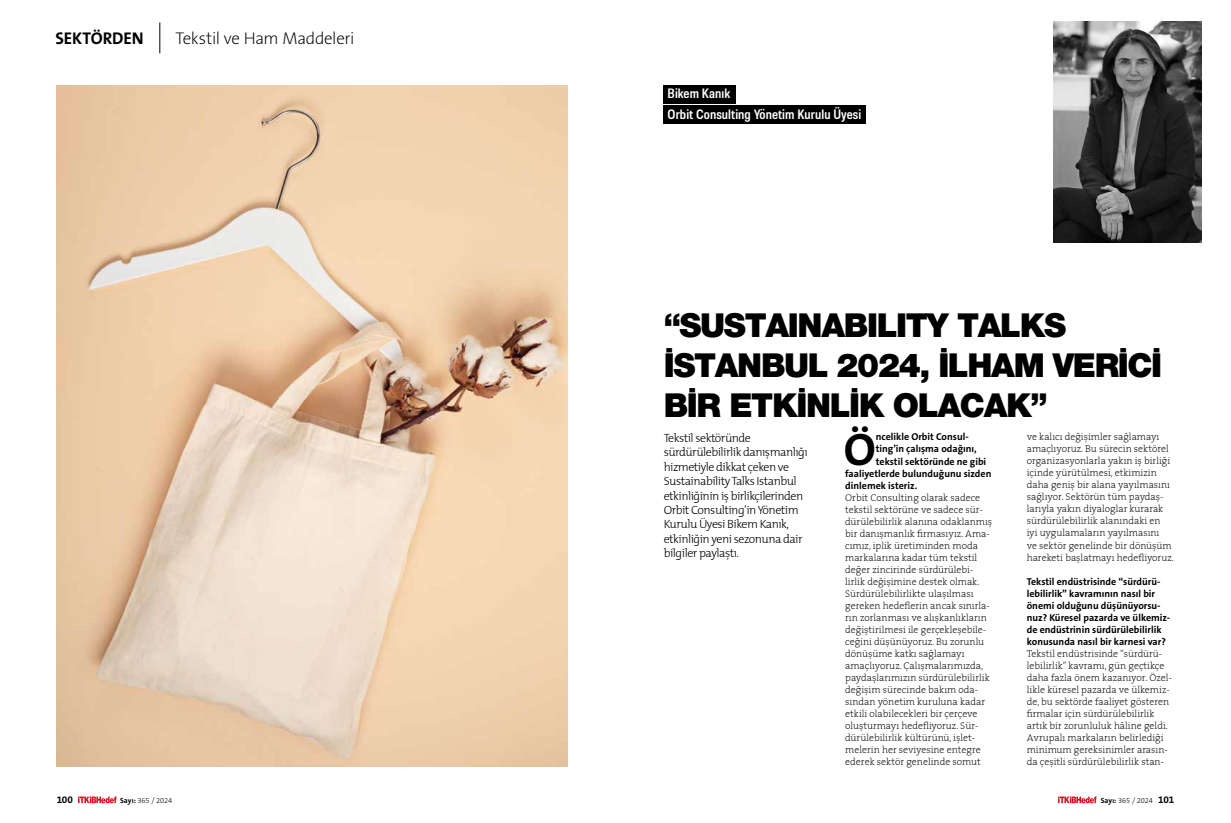
<style>
.page{position:relative;width:1231px;height:823px;background:#fff}
.page>*{position:absolute;margin:0;border:0;box-sizing:border-box;transform-origin:0 0}
.t1{font:700 45.6px "The Sans B W7";color:#000}
.t2{font:900 33px/40px "Helvetica Neue";letter-spacing:-.04em;color:#000}
.t3{font:200 17px "The Sans B W2";letter-spacing:-.02em;color:#000}
.t4{font:700 17px "The Sans B W7";letter-spacing:-.005em;color:#000}
.t5{font:600 semi-condensed 13.5px/21.2px "Molde";letter-spacing:.005em;color:#fff}
.t6{font:300 12px/14.4px "The Mix";letter-spacing:-.04em;color:#000}
.t7{font:10px/12px "The Serif";color:#000}
.t8{font:700 10px/12px "The Sans B W7";color:#000}
.t9{font:300 7.5px "The Sans B W3";letter-spacing:-.015em;color:#000}
.s1{font-family:"The Sans B W7";font-weight:700}
.s2{font-family:"The Sans B W7";font-weight:700;font-size:10px}
</style>
<div class="page">
<svg style="left:78px;top:796px;width:38px;height:6px"></svg>
<svg style="left:1058px;top:796px;width:38px;height:6px"></svg>
<img style="left:1053px;top:22px;width:147px;height:220px">
<img style="left:57px;top:85px;width:510px;height:680px">
<div style="left:663px;top:85px;width:72px;height:18px;background:#000"></div>
<div style="left:663px;top:105px;width:203px;height:19px;background:#000"></div>
<hr style="left:160px;top:22px;width:1px;height:31px;background:#000">
<h3 class="t4" style="left:56px;top:27px;width:90px">SEKTÖRDEN</h3>
<h3 class="t3" style="left:175px;top:27px;width:180px">Tekstil ve Ham Maddeleri</h3>
<h3 class="t5" style="left:667px;top:82px;width:195px">Bikem Kanık<br>Orbit Consulting Yönetim Kurulu Üyesi</h3>
<h2 class="t2" style="left:663px;top:305px;width:496px">“SUSTAINABILITY TALKS<br>İSTANBUL 2024, ILHAM VERICI<br>BIR ETKINLIK OLACAK”</h2>
<p class="t6" style="left:663px;top:430px;width:145px">Tekstil sektöründe sürdürülebilirlik danışmanlığı hizmetiyle dikkat çeken ve<br>Sustainability Talks Istanbul etkinliğinin iş birlikçilerinden<br>Orbit Consulting’in Yönetim<br>Kurulu Üyesi Bikem Kanık, etkinliğin yeni sezonuna dair bilgiler paylaştı.</p>
<h1 class="t1" style="left:843px;top:419px;width:34px">Ö</h1>
<p class="t8" style="left:875px;top:431px;width:94px">ncelikle Orbit Consul-</p>
<p class="t7" style="left:1026px;top:430px;width:148px">ve kalıcı değişimler sağlamayı amaçlıyoruz. Bu sürecin sektörel organizasyonlarla yakın iş birliği içinde yürütülmesi, etkimizin daha geniş bir alana yayılmasını sağlıyor. Sektörün tüm paydaş&shy;larıyla yakın diyaloglar kurarak sürdürülebilirlik alanındaki en iyi uygulamaların yayılmasını<br>ve sektör genelinde bir dönüşüm hareketi başlatmayı hedefliyoruz.</p>
<p class="t8" style="left:1026px;top:575px;width:145px">Tekstil endüstrisinde “sürdürü&shy;lebilirlik” kavramının nasıl bir önemi olduğunu düşünüyorsu&shy;nuz? Küresel pazarda ve ülkemiz&shy;de endüstrinin sürdürülebilirlik konusunda nasıl bir karnesi var?</p>
<p class="t7" style="left:1026px;top:646px;width:147px">Tekstil endüstrisinde “sürdürü&shy;lebilirlik” kavramı, gün geçtikçe daha fazla önem kazanıyor. Özel&shy;likle küresel pazarda ve ülkemiz&shy;de, bu sektörde faaliyet gösteren firmalar için sürdürülebilirlik artık bir zorunluluk hâline geldi.<br>Avrupalı markaların belirlediği minimum gereksinimler arasın&shy;da çeşitli sürdürülebilirlik stan-</p>
<p class="t8" style="left:875px;top:443px;width:102px">ting’in çalışma odağını,</p>
<p class="t8" style="left:875px;top:455px;width:112px">tekstil sektöründe ne gibi</p>
<p class="t8" style="left:845px;top:467px;width:148px">faaliyetlerde bulunduğunu sizden</p>
<p class="t8" style="left:845px;top:479px;width:73px">dinlemek isteriz.</p>
<p class="t7" style="left:845px;top:490px;width:148px">Orbit Consulting olarak sadece tekstil sektörüne ve sadece sür&shy;dürülebilirlik alanına odaklanmış bir danışmanlık firmasıyız. Ama&shy;cımız, iplik üretiminden moda markalarına kadar tüm tekstil değer zincirinde sürdürülebi&shy;lirlik değişimine destek olmak.<br>Sürdürülebilirlikte ulaşılması gereken hedeflerin ancak sınırla&shy;rın zorlanması ve alışkanlıkların değiştirilmesi ile gerçekleşebile&shy;ceğini düşünüyoruz. Bu zorunlu dönüşüme katkı sağlamayı amaçlıyoruz. Çalışmalarımızda, paydaşlarımızın sürdürülebilirlik değişim sürecinde bakım oda&shy;sından yönetim kuruluna kadar etkili olabilecekleri bir çerçeve oluşturmayı hedefliyoruz. Sür&shy;dürülebilirlik kültürünü, işlet&shy;melerin her seviyesine entegre ederek sektör genelinde somut</p>
<p class="t8" style="left:57px;top:793px;width:18px">100</p>
<p class="t9" style="left:120px;top:795px;width:54px"><span class="s1">Sayı:</span> 365 / 2024</p>
<p class="t9" style="left:1100px;top:795px;width:75px"><span class="s1">Sayı:</span> 365 / 2024 <span class="s2">101</span></p>
</div>
